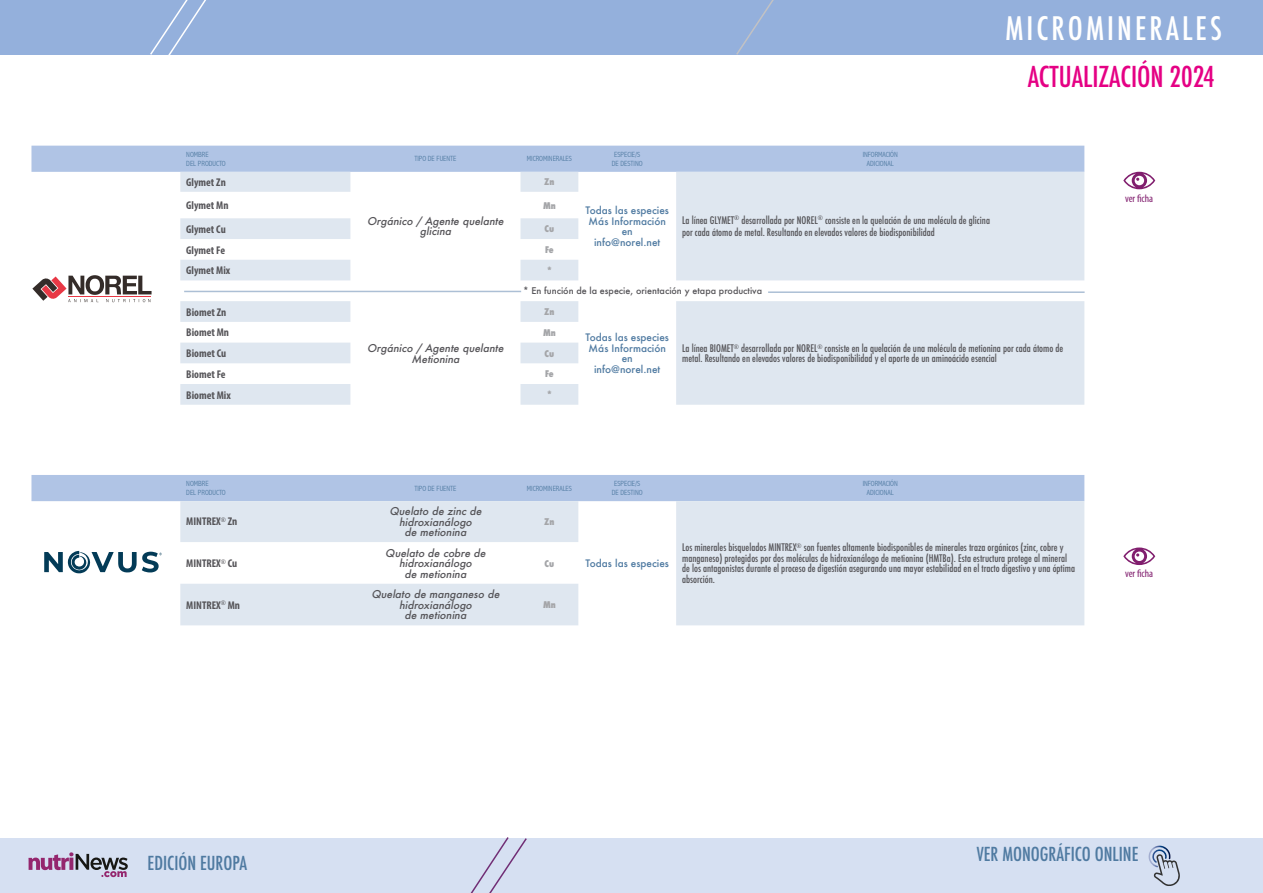
<style>
.page{position:relative;width:1263px;height:893px;background:#fff}
.page>*{position:absolute;margin:0;border:0;box-sizing:border-box;transform-origin:0 0}
.t1{font:500 condensed 31.5px "Futura";letter-spacing:.1em;color:#fff}
.t2{font:500 condensed 28.05px "Futura";color:#e50084}
.t3{font:500 condensed 18.75px "Futura";color:#4f7aa1}
.t4{font:700 condensed 11.25px "Myriad Pro";color:#555458}
.t5{font:condensed 10.8px "Myriad Pro";color:#811e6e}
.t6{font:italic 500 10.5px/10.5px "Futura";color:#555458;text-align:center}
.t7{font:500 condensed 10.2px/10.5px "Futura";color:#555458}
.t8{font:500 10.05px/10.5px "Futura";color:#4f7aa1;text-align:center}
.t9{font:500 9px "Futura";color:#555458}
.t10{font:800 condensed 9px "Futura";color:#a4a5a8}
.t11{font:300 condensed 7.5px/9px "Abadi";color:#4f7aa1;text-align:center}
</style>
<div class="page">
<div style="left:31px;top:475px;width:1053px;height:26px;background:#b0c4e5"></div>
<svg style="left:180px;top:501px;width:904px;height:124px;fill:#dfe7f0"></svg>
<div style="left:31px;top:146px;width:1053px;height:26px;background:#b0c4e5"></div>
<svg style="left:180px;top:172px;width:904px;height:233px;fill:#dfe7f0"></svg>
<hr style="left:184px;top:291px;width:337px;height:1px;background:#acbfd5">
<hr style="left:768px;top:291px;width:316px;height:2px;background:#acbfd5">
<div style="left:0;top:838px;width:1263px;height:55px;background:#d6e0f2"></div>
<svg style="left:470px;top:837px;width:57px;height:56px"></svg>
<div style="left:0;top:0;width:1263px;height:55px;background:#94b0dc"></div>
<svg style="left:736px;top:0;width:38px;height:55px"></svg>
<svg style="left:150px;top:0;width:56px;height:55px"></svg>
<svg style="left:1148px;top:845px;width:32px;height:41px"></svg>
<svg style="left:28px;top:852px;width:100px;height:25px"></svg>
<svg style="left:32px;top:275px;width:120px;height:27px"></svg>
<svg style="left:44px;top:551px;width:118px;height:22px"></svg>
<svg style="left:1123px;top:172px;width:32px;height:17px"></svg>
<svg style="left:1123px;top:547px;width:32px;height:18px"></svg>
<h1 class="t1" style="left:1005px;top:9px;width:218px">MICROMINERALES</h1>
<h2 class="t2" style="left:1028px;top:59px;width:189px">ACTUALIZACIÓN 2024</h2>
<p class="t11" style="left:186px;top:150px;width:41px;text-align:left">NOMBRE<br>DEL PRODUCTO</p>
<p class="t11" style="left:414px;top:154px;width:44px">TIPO DE FUENTE</p>
<p class="t11" style="left:527px;top:154px;width:47px">MICROMINERALES</p>
<p class="t11" style="left:612px;top:150px;width:32px">ESPECIE/S<br>DE DESTINO</p>
<p class="t11" style="left:863px;top:150px;width:37px">INFORMACIÓN<br>ADICIONAL</p>
<p class="t4" style="left:186px;top:175px;width:41px">Glymet Zn</p>
<p class="t6" style="left:367px;top:216px;width:141px">Orgánico / Agente quelante glicina</p>
<p class="t10" style="left:544px;top:176px;width:12px">Zn</p>
<p class="t4" style="left:186px;top:198px;width:44px">Glymet Mn</p>
<p class="t10" style="left:543px;top:199px;width:14px">Mn</p>
<p class="t4" style="left:186px;top:222px;width:41px">Glymet Cu</p>
<p class="t10" style="left:545px;top:223px;width:11px">Cu</p>
<p class="t4" style="left:186px;top:243px;width:40px">Glymet Fe</p>
<p class="t10" style="left:545px;top:244px;width:10px">Fe</p>
<p class="t4" style="left:186px;top:264px;width:46px">Glymet Mix</p>
<p class="t10" style="left:547px;top:264px;width:7px">*</p>
<p class="t4" style="left:186px;top:305px;width:42px">Biomet Zn</p>
<p class="t6" style="left:367px;top:343px;width:141px">Orgánico / Agente quelante<br>Metionina</p>
<p class="t8" style="left:585px;top:205px;width:85px">Todas las especies<br>Más Información en<br>info@norel.net</p>
<p class="t7" style="left:682px;top:214px;width:309px;line-height:12.6px">La línea GLYMET<sup>®</sup> desarrollada por NOREL<sup>®</sup> consiste en la quelación de una molécula de glicina por cada átomo de metal. Resultando en elevados valores de biodisponibilidad</p>
<p class="t9" style="left:523px;top:285px;width:240px">* En función de la especie, orientación y etapa productiva</p>
<p class="t10" style="left:544px;top:306px;width:12px">Zn</p>
<p class="t4" style="left:186px;top:326px;width:44px">Biomet Mn</p>
<p class="t10" style="left:543px;top:326px;width:14px">Mn</p>
<p class="t4" style="left:186px;top:346px;width:41px">Biomet Cu</p>
<p class="t10" style="left:545px;top:347px;width:11px">Cu</p>
<p class="t4" style="left:186px;top:367px;width:41px">Biomet Fe</p>
<p class="t10" style="left:545px;top:368px;width:10px">Fe</p>
<p class="t4" style="left:186px;top:388px;width:46px">Biomet Mix</p>
<p class="t10" style="left:547px;top:389px;width:7px">*</p>
<p class="t8" style="left:585px;top:332px;width:85px">Todas las especies<br>Más Información en<br>info@norel.net</p>
<p class="t7" style="left:682px;top:343px;width:383px">La línea BIOMET<sup>®</sup> desarrollada por NOREL<sup>®</sup> consiste en la quelación de una molécula de metionina por cada átomo de metal. Resultando en elevados valores de biodisponibilidad y el aporte de un aminoácido esencial</p>
<p class="t11" style="left:186px;top:479px;width:41px;text-align:left">NOMBRE<br>DEL PRODUCTO</p>
<p class="t11" style="left:414px;top:484px;width:44px">TIPO DE FUENTE</p>
<p class="t11" style="left:527px;top:484px;width:47px">MICROMINERALES</p>
<p class="t11" style="left:612px;top:479px;width:32px">ESPECIE/S<br>DE DESTINO</p>
<p class="t11" style="left:863px;top:479px;width:37px">INFORMACIÓN<br>ADICIONAL</p>
<p class="t4" style="left:186px;top:515px;width:52px">MINTREX<sup>®</sup> Zn</p>
<p class="t6" style="left:389px;top:506px;width:96px">Quelato de zinc de hidroxianálogo<br>de metionina</p>
<p class="t10" style="left:544px;top:515px;width:12px">Zn</p>
<p class="t8" style="left:585px;top:558px;width:85px">Todas las especies</p>
<p class="t7" style="left:682px;top:542px;width:394px">Los minerales bisquelados MINTREX<sup>®</sup> son fuentes altamente biodisponibles de minerales traza orgánicos (zinc, cobre y manganeso) protegidos por dos moléculas de hidroxianálogo de metionina (HMTBa). Esta estructura protege al mineral de los antagonistas durante el proceso de digestión asegurando una mayor estabilidad en el tracto digestivo y una óptima absorción.</p>
<p class="t4" style="left:186px;top:556px;width:52px">MINTREX<sup>®</sup> Cu</p>
<p class="t6" style="left:385px;top:547px;width:104px">Quelato de cobre de hidroxianálogo<br>de metionina</p>
<p class="t10" style="left:545px;top:557px;width:11px">Cu</p>
<p class="t4" style="left:186px;top:598px;width:55px">MINTREX<sup>®</sup> Mn</p>
<p class="t6" style="left:371px;top:589px;width:132px">Quelato de manganeso de hidroxianálogo<br>de metionina</p>
<p class="t10" style="left:543px;top:599px;width:14px">Mn</p>
<p class="t5" style="left:1125px;top:192px;width:30px">ver ficha</p>
<p class="t5" style="left:1125px;top:567px;width:30px">ver ficha</p>
<h3 class="t3" style="left:148px;top:851px;width:101px">EDICIÓN EUROPA</h3>
<h3 class="t3" style="left:977px;top:842px;width:163px">VER MONOGRÁFICO ONLINE</h3>
</div>
